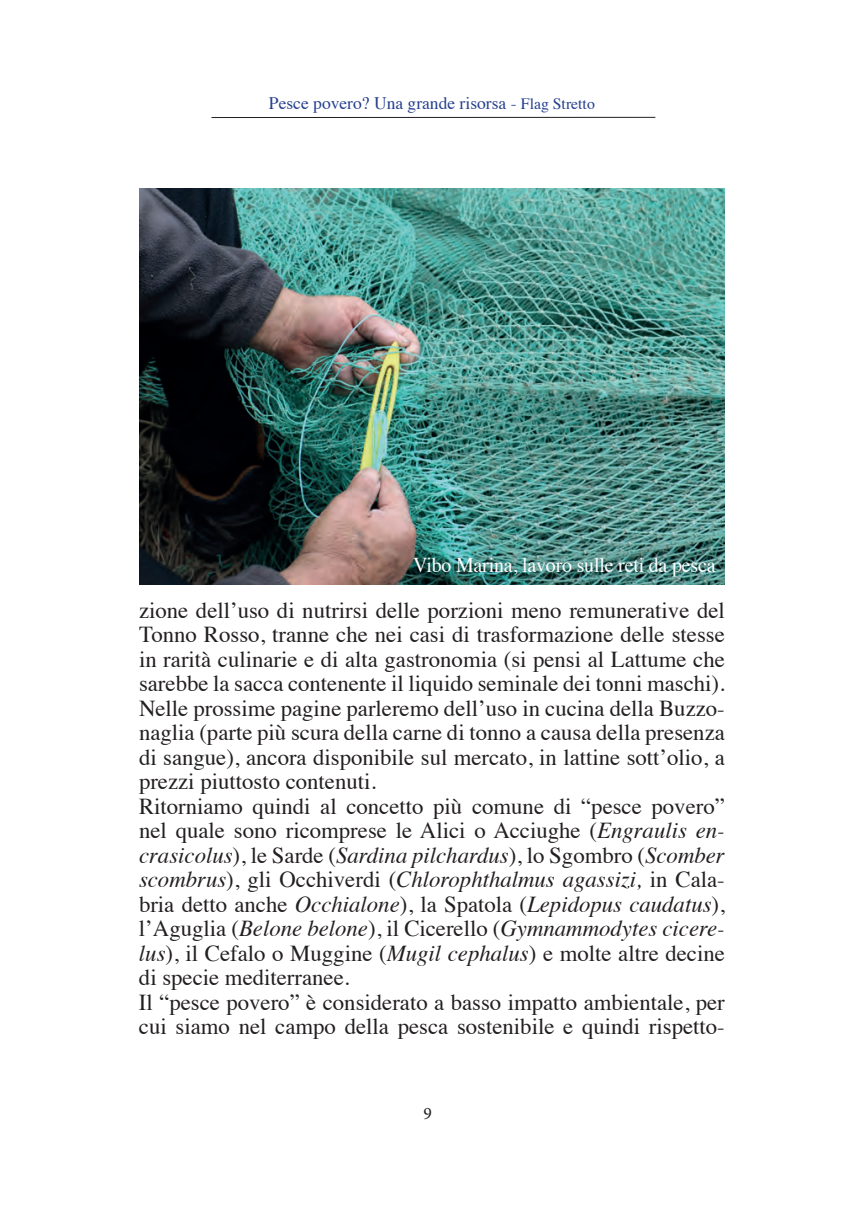
<style>
.page{position:relative;width:849px;height:1221px;background:#fff}
.page>*{position:absolute;margin:0;border:0;box-sizing:border-box;transform-origin:0 0}
.t1{font:22.75px/24.5px "Times";color:#231f20}
.t2{font:21px "Times";letter-spacing:-.01em;color:#fff;scale:.95 1}
.t3{font:17.5px "Times";color:#253f8e}
.t4{font:17.5px "Minion Pro";color:#231f20}
.s1{font-size:15.75px}
.s2{font-style:italic}
</style>
<div class="page">
<hr style="left:211px;top:117px;width:444px;height:1px;background:#231f20">
<img style="left:139px;top:189px;width:585px;height:395px">
<p class="t3" style="left:269px;top:87px;width:327px">Pesce povero? Una grande risorsa - <span class="s1">Flag Stretto</span></p>
<p class="t2" style="left:413px;top:545px;width:319px">Vibo Marina, lavoro sulle reti da pesca</p>
<p class="t1" style="left:139px;top:595px;width:587px">zione dell’uso di nutrirsi delle porzioni meno remunerative del Tonno Rosso, tranne che nei casi di trasformazione delle stesse in rarità culinarie e di alta gastronomia (si pensi al Lattume che sarebbe la sacca contenente il liquido seminale dei tonni maschi).<br>Nelle prossime pagine parleremo dell’uso in cucina della Buzzo&shy;naglia (parte più scura della carne di tonno a causa della presenza di sangue), ancora disponibile sul mercato, in lattine sott’olio, a prezzi piuttosto contenuti.<br>Ritorniamo quindi al concetto più comune di “pesce povero” nel quale sono ricomprese le Alici o Acciughe (<span class="s2">Engraulis en&shy;crasicolus</span>), le Sarde (<span class="s2">Sardina pilchardus</span>), lo Sgombro (<span class="s2">Scomber scombrus</span>), gli Occhiverdi (<span class="s2">Chlorophthalmus agassizi,</span> in Cala&shy;bria detto anche <span class="s2">Occhialone</span>), la Spatola (<span class="s2">Lepidopus caudatus</span>), l’Aguglia (<span class="s2">Belone belone</span>), il Cicerello (<span class="s2">Gymnammodytes cicere&shy;lus</span>), il Cefalo o Muggine (<span class="s2">Mugil cephalus</span>) e molte altre decine di specie mediterranee.<br>Il “pesce povero” è considerato a basso impatto ambientale, per cui siamo nel campo della pesca sostenibile e quindi rispetto-</p>
<p class="t4" style="left:423px;top:1102px;width:10px">9</p>
</div>
